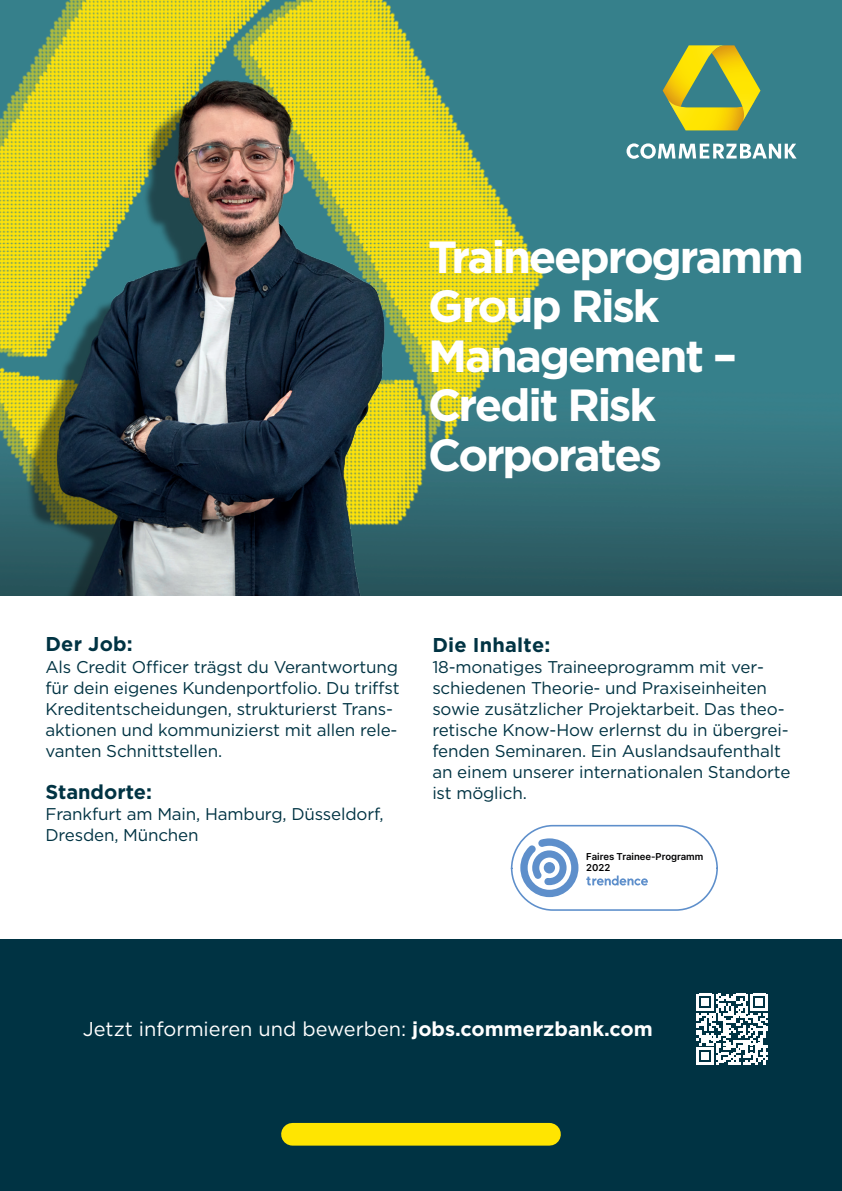
<style>
.page{position:relative;width:842px;height:1191px;background:#fff}
.page>*{position:absolute;margin:0;border:0;box-sizing:border-box;transform-origin:0 0}
.t1{font:700 45px/49.6px "Gotham";letter-spacing:-.05em;color:#fff}
.t2{font:20px "Gotham";color:#fff}
.t3{font:700 20px "Gotham";letter-spacing:.01em;color:#003343}
.t4{font:17px/21px "Gotham";letter-spacing:-.01em;color:#003343}
.t5{font:600 9.6px/11.6px "Inter";color:#000002}
.s1{font-weight:700}
</style>
<div class="page">
<img style="left:455px;top:0;width:387px;height:595px">
<img style="left:0;top:0;width:543px;height:526px">
<div style="left:0;top:939px;width:842px;height:252px;background:#003343"></div>
<div style="left:292px;top:1123px;width:257px;height:22px;background:#ffe501"></div>
<svg style="left:696px;top:993px;width:72px;height:72px"></svg>
<img style="left:0;top:50px;width:455px;height:545px">
<div style="left:511px;top:825px;width:207px;height:85px;border:2px solid #5e8fcb;border-radius:41px"></div>
<svg style="left:520px;top:838px;width:58px;height:59px"></svg>
<svg style="left:586px;top:875px;width:62px;height:10px"></svg>
<svg style="left:626px;top:143px;width:171px;height:16px"></svg>
<svg style="left:663px;top:45px;width:97px;height:85px;background:#9eae43"></svg>
<h1 class="t1" style="left:428px;top:232px;width:377px">Traineeprogramm<br>Group Risk<br>Management –<br>Credit Risk<br>Corporates</h1>
<p class="t3" style="left:45px;top:631px;width:89px">Der Job:</p>
<p class="t4" style="left:45px;top:656px;width:356px">Als Credit Officer trägst du Verantwortung für dein eigenes Kundenportfolio. Du triffst Kreditentscheidungen, strukturierst Trans&shy;aktionen und kommunizierst mit allen rele&shy;vanten Schnittstellen.</p>
<p class="t3" style="left:45px;top:778px;width:108px">Standorte:</p>
<p class="t4" style="left:45px;top:803px;width:340px">Frankfurt am Main, Hamburg, Düsseldorf,<br>Dresden, München</p>
<p class="t3" style="left:432px;top:631px;width:120px">Die Inhalte:</p>
<p class="t4" style="left:432px;top:656px;width:360px">18-monatiges Traineeprogramm mit ver&shy;schiedenen Theorie- und Praxiseinheiten sowie zusätzlicher Projektarbeit. Das theo&shy;retische Know-How erlernst du in übergrei&shy;fenden Seminaren. Ein Auslandsaufenthalt an einem unserer internationalen Standorte ist möglich.</p>
<p class="t5" style="left:586px;top:850px;width:119px">Faires Trainee-Programm<br>2022</p>
<p class="t2" style="left:83px;top:1016px;width:572px">Jetzt informieren und bewerben: <span class="s1">jobs.commerzbank.com</span></p>
</div>
